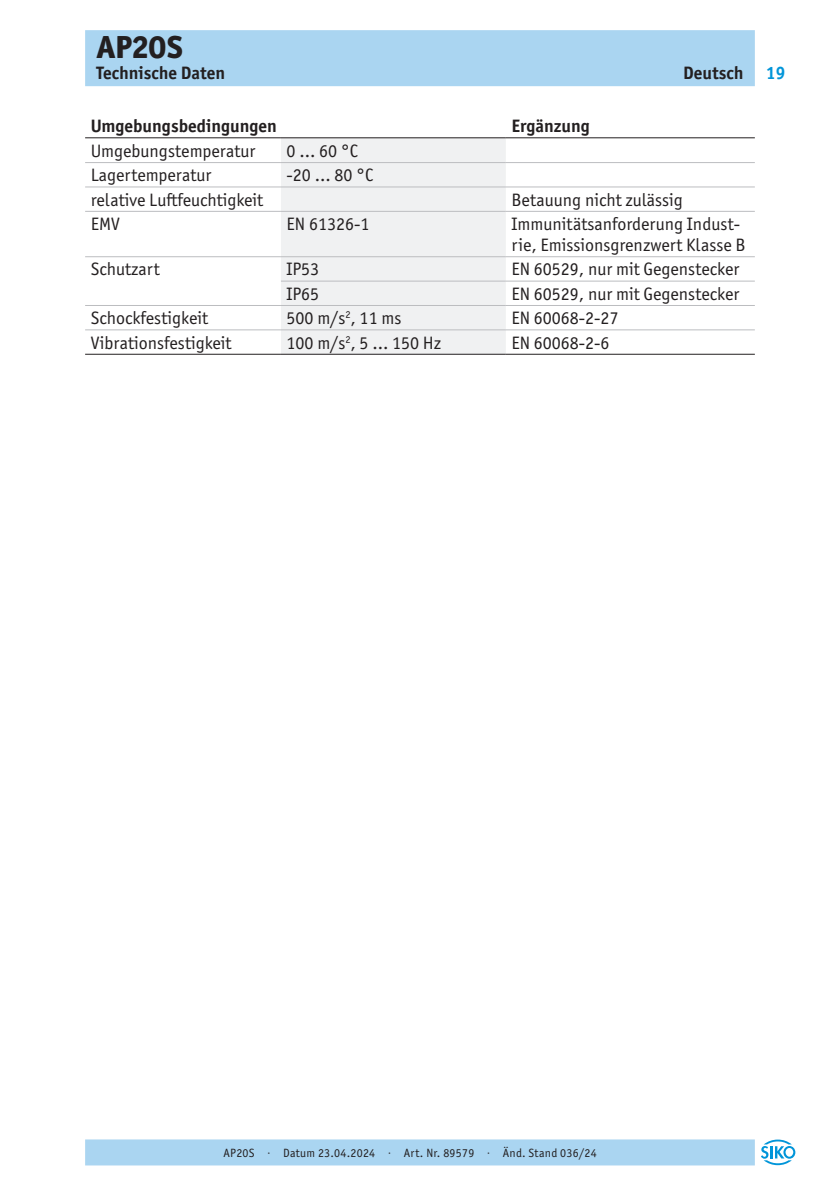
<style>
.page{position:relative;width:840px;height:1191px;background:#fff}
.page>*{position:absolute;margin:0;border:0;box-sizing:border-box;transform-origin:0 0}
.t1{font:800 32px "Officina Sans ITC Pro";color:#231f20}
._05__Book{font:18px/21px "Officina Sans ITC Pro";color:#231f20}
._05__Bold{font:700 18px "Officina Sans ITC Pro";color:#231f20}
.t2{font:700 18px "Officina Sans ITC Pro";color:#0095d9}
.t3{font:12px "Officina Sans ITC Pro";letter-spacing:.02em;color:#231f20}
</style>
<div class="page">
<div style="left:85px;top:30px;width:669px;height:56px;background:#aad5f1"></div>
<div style="left:85px;top:1139px;width:669px;height:26px;background:#aad5f1"></div>
<svg style="left:761px;top:1139px;width:33px;height:26px"></svg>
<div style="left:281px;top:138px;width:224px;height:216px;background:#f0f1f2"></div>
<hr style="left:85px;top:137px;width:196px;height:1px;background:#231f20">
<hr style="left:281px;top:137px;width:224px;height:1px;background:#231f20">
<hr style="left:505px;top:137px;width:249px;height:1px;background:#231f20">
<hr style="left:281px;top:281px;width:224px;height:1px;background:#bcbdc0">
<hr style="left:505px;top:281px;width:249px;height:1px;background:#bcbdc0">
<hr style="left:85px;top:211px;width:196px;height:1px;background:#bcbdc0">
<hr style="left:281px;top:211px;width:224px;height:1px;background:#bcbdc0">
<hr style="left:505px;top:211px;width:249px;height:1px;background:#bcbdc0">
<hr style="left:85px;top:256px;width:196px;height:1px;background:#bcbdc0">
<hr style="left:281px;top:256px;width:224px;height:1px;background:#bcbdc0">
<hr style="left:505px;top:256px;width:249px;height:1px;background:#bcbdc0">
<hr style="left:85px;top:305px;width:196px;height:1px;background:#bcbdc0">
<hr style="left:281px;top:305px;width:224px;height:1px;background:#bcbdc0">
<hr style="left:505px;top:305px;width:249px;height:1px;background:#bcbdc0">
<hr style="left:85px;top:329px;width:196px;height:1px;background:#bcbdc0">
<hr style="left:281px;top:329px;width:224px;height:1px;background:#bcbdc0">
<hr style="left:505px;top:329px;width:249px;height:1px;background:#bcbdc0">
<hr style="left:85px;top:354px;width:196px;height:1px;background:#231f20">
<hr style="left:281px;top:354px;width:224px;height:1px;background:#231f20">
<hr style="left:505px;top:354px;width:249px;height:1px;background:#231f20">
<hr style="left:85px;top:162px;width:196px;height:1px;background:#bcbdc0">
<hr style="left:281px;top:162px;width:224px;height:1px;background:#bcbdc0">
<hr style="left:505px;top:162px;width:249px;height:1px;background:#bcbdc0">
<hr style="left:85px;top:186px;width:196px;height:1px;background:#bcbdc0">
<hr style="left:281px;top:186px;width:224px;height:1px;background:#bcbdc0">
<hr style="left:505px;top:186px;width:249px;height:1px;background:#bcbdc0">
<h1 class="t1" style="left:96px;top:26px;width:88px">AP20S</h1>
<p class="_05__Bold" style="left:96px;top:62px;width:130px">Technische Daten</p>
<p class="_05__Bold" style="left:682px;top:62px;width:62px">Deutsch</p>
<p class="_05__Bold" style="left:91px;top:115px;width:187px">Umgebungsbedingungen</p>
<p class="_05__Bold" style="left:511px;top:115px;width:80px">Ergänzung</p>
<p class="_05__Book" style="left:91px;top:140px;width:166px">Umgebungstemperatur</p>
<p class="_05__Book" style="left:286px;top:140px;width:73px">0 … 60 °C</p>
<p class="_05__Book" style="left:91px;top:165px;width:122px">Lagertemperatur</p>
<p class="_05__Book" style="left:286px;top:165px;width:88px">-20 … 80 °C</p>
<p class="_05__Book" style="left:91px;top:189px;width:174px">relative Luftfeuchtigkeit</p>
<p class="_05__Book" style="left:511px;top:189px;width:173px">Betauung nicht zulässig</p>
<p class="_05__Book" style="left:91px;top:213px;width:31px">EMV</p>
<p class="_05__Book" style="left:286px;top:213px;width:84px">EN 61326-1</p>
<p class="_05__Book" style="left:511px;top:213px;width:235px">Immunitätsanforderung Indust&shy;rie, Emissionsgrenzwert Klasse B</p>
<p class="_05__Book" style="left:91px;top:259px;width:70px">Schutzart</p>
<p class="_05__Book" style="left:286px;top:259px;width:34px">IP53</p>
<p class="_05__Book" style="left:511px;top:259px;width:229px">EN 60529, nur mit Gegenstecker</p>
<p class="_05__Book" style="left:286px;top:283px;width:34px">IP65</p>
<p class="_05__Book" style="left:511px;top:283px;width:229px">EN 60529, nur mit Gegenstecker</p>
<p class="_05__Book" style="left:91px;top:307px;width:119px">Schockfestigkeit</p>
<p class="_05__Book" style="left:286px;top:307px;width:116px">500 m/s<sup>2</sup>, 11 ms</p>
<p class="_05__Book" style="left:511px;top:307px;width:109px">EN 60068-2-27</p>
<p class="_05__Book" style="left:91px;top:332px;width:142px">Vibrationsfestigkeit</p>
<p class="_05__Book" style="left:286px;top:332px;width:156px">100 m/s<sup>2</sup>, 5 … 150 Hz</p>
<p class="_05__Book" style="left:511px;top:332px;width:100px">EN 60068-2-6</p>
<p class="t2" style="left:765px;top:62px;width:21px">19</p>
<p class="t3" style="left:223px;top:1145px;width:374px">AP20S · Datum 23.04.2024 · Art. Nr. 89579 · Änd. Stand 036/24</p>
</div>
